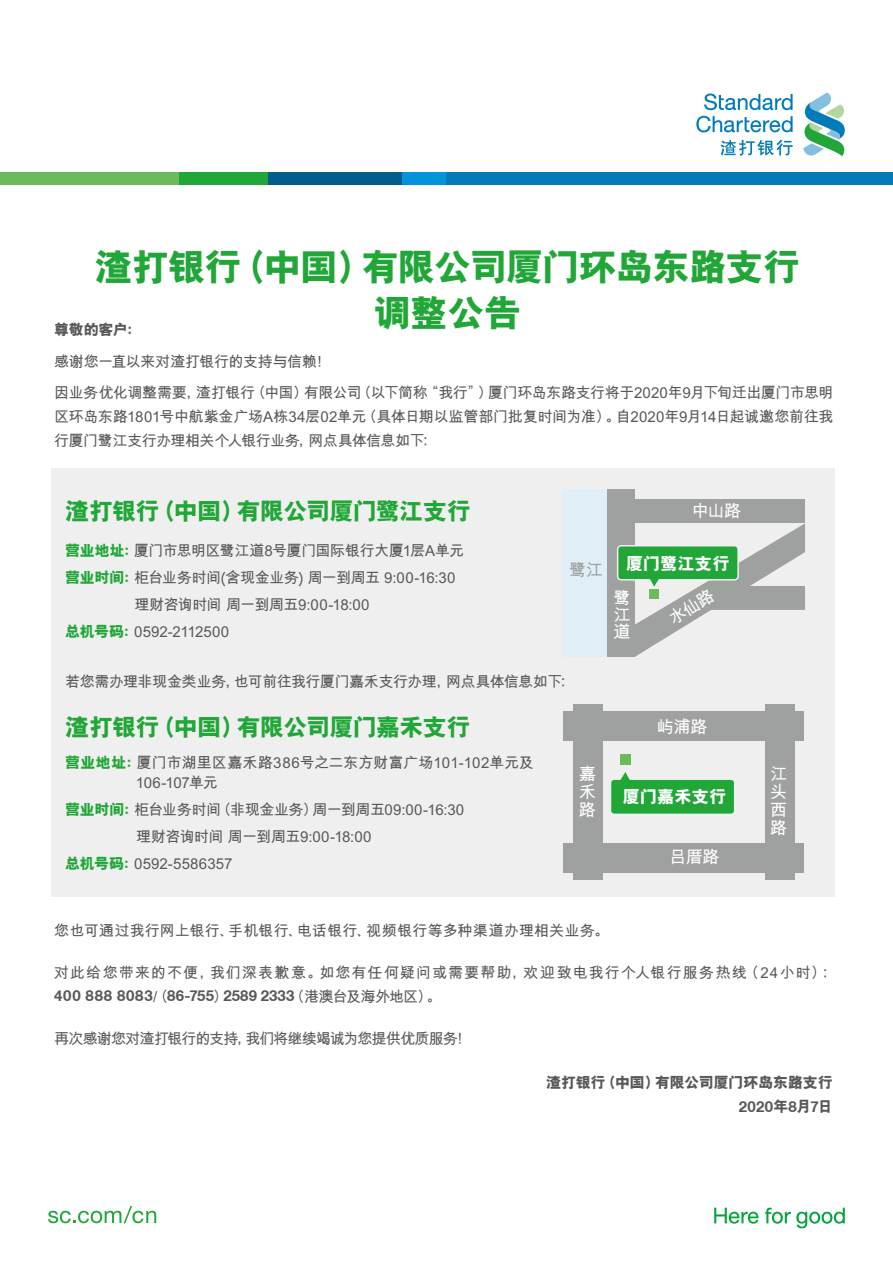
<style>
.page{position:relative;width:893px;height:1263px;background:#fff}
.page>*{position:absolute;margin:0;border:0;box-sizing:border-box;transform-origin:0 0}
.t1{font:800 37.5px/45px "M Hei PRC";letter-spacing:-.025em;color:#20a737;text-align:center}
.t2{font:800 24px "M Hei PRC";letter-spacing:-.03em;color:#20a737}
.t3{font:700 17.25px/17.9px "M Hei PRC";letter-spacing:-.03em;color:#fff;text-align:justify}
.t4{font:800 17.25px "M Hei PRC";color:#fff}
.t5{font:700 17.25px "M Hei PRC";color:#9fa0a0}
.t6{font:700 15px/31.5px "M Hei PRC";letter-spacing:-.02em;color:#595757}
.t7{font:700 15px "M Hei PRC";letter-spacing:.075em;color:#595757}
.t8{font:700 15px "Helvetica Neue CE";letter-spacing:.02em;color:#595757}
.t9{font:700 15px/19.5px "M Hei PRC";color:#595757}
.t10{font:700 15px "M Hei PRC";letter-spacing:.015em;color:#595757}
.t11{font:700 15px "M Hei PRC";letter-spacing:-.055em;color:#595757}
.t12{font:800 15px "M Hei PRC";letter-spacing:-.015em;color:#595757}
.t13{font:700 15px "M Hei PRC";letter-spacing:.01em;color:#595757}
.t14{font:700 15px "M Hei PRC";letter-spacing:.005em;color:#595757}
.s1{font-weight:800;color:#20a737}
.s2{font-family:"M Hei PRC"}
.s3{font-family:"M Hei PRC";font-weight:800}
</style>
<div class="page">
<div style="left:268px;top:172px;width:134px;height:13px;background:#005d8e"></div>
<div style="left:179px;top:172px;width:89px;height:13px;background:#20a737"></div>
<div style="left:402px;top:172px;width:44px;height:13px;background:#0095db"></div>
<div style="left:0;top:172px;width:179px;height:13px;background:#6cbb5a"></div>
<div style="left:446px;top:172px;width:447px;height:13px;background:#007db8"></div>
<svg style="left:765px;top:1208px;width:80px;height:20px"></svg>
<svg style="left:714px;top:1208px;width:45px;height:15px"></svg>
<svg style="left:48px;top:1206px;width:108px;height:17px"></svg>
<svg style="left:803px;top:92px;width:42px;height:64px"></svg>
<svg style="left:721px;top:140px;width:72px;height:16px"></svg>
<svg style="left:704px;top:94px;width:89px;height:16px"></svg>
<svg style="left:696px;top:116px;width:97px;height:16px"></svg>
<div style="left:51px;top:468px;width:783px;height:428px;background:#efefef"></div>
<div style="left:620px;top:754px;width:11px;height:10px;background:#6cbb5a"></div>
<div style="left:574px;top:705px;width:29px;height:175px;background:#9fa0a0"></div>
<div style="left:563px;top:711px;width:240px;height:29px;background:#9fa0a0"></div>
<div style="left:563px;top:843px;width:240px;height:29px;background:#9fa0a0"></div>
<svg style="left:611px;top:772px;width:123px;height:42px"></svg>
<div style="left:765px;top:705px;width:29px;height:175px;background:#9fa0a0"></div>
<div style="left:562px;top:489px;width:45px;height:168px;background:#dfeef7"></div>
<div style="left:607px;top:489px;width:28px;height:168px;background:#9fa0a0"></div>
<div style="left:627px;top:499px;width:178px;height:24px;background:#9fa0a0"></div>
<svg style="left:617px;top:523px;width:188px;height:134px"></svg>
<h1 class="t1" style="left:95px;top:246px;width:707px">渣打银行（中国）有限公司厦门环岛东路支行调整公告</h1>
<p class="t12" style="left:54px;top:322px;width:89px">尊敬的客户：</p>
<p class="t6" style="left:54px;top:346px;width:781px">感谢您一直以来对渣打银行的支持与信赖！<br>因业务优化调整需要，渣打银行（中国）有限公司（以下简称“我行”）厦门环岛东路支行将于2020年9月下旬迁出厦门市思明</p>
<p class="t6" style="left:54px;top:405px;width:781px;line-height:24px">区环岛东路1801号中航紫金广场A栋34层02单元（具体日期以监管部门批复时间为准）。自2020年9月14日起诚邀您前往我行厦门鹭江支行办理相关个人银行业务，网点具体信息如下：</p>
<h2 class="t2" style="left:65px;top:497px;width:407px">渣打银行（中国）有限公司厦门鹭江支行</h2>
<p class="t6" style="left:65px;top:535px;width:400px"><span class="s1">营业地址：</span>厦门市思明区鹭江道8号厦门国际银行大厦1层A单元</p>
<p class="t6" style="left:65px;top:562px;width:392px"><span class="s1">营业时间：</span>柜台业务时间(含现金业务) 周一到周五 9:00-16:30</p>
<p class="t6" style="left:134px;top:589px;width:237px">理财咨询时间 周一到周五9:00-18:00</p>
<p class="t14" style="left:65px;top:623px;width:165px"><span class="s1">总机号码：</span>0592-2112500</p>
<p class="t3" style="left:692px;top:502px;width:51px">中山路</p>
<p class="t5" style="left:569px;top:560px;width:35px">鹭江</p>
<p class="t4" style="left:626px;top:554px;width:105px">厦门鹭江支行</p>
<p class="t3" style="left:613px;top:590px;width:19px;line-height:17px">鹭江道</p>
<p class="t6" style="left:65px;top:666px;width:512px">若您需办理非现金类业务，也可前往我行厦门嘉禾支行办理，网点具体信息如下：</p>
<h2 class="t2" style="left:65px;top:714px;width:407px">渣打银行（中国）有限公司厦门嘉禾支行</h2>
<p class="t9" style="left:136px;top:753px;width:400px;text-indent:-70px"><span class="s1">营业地址：</span>厦门市湖里区嘉禾路386号之二东方财富广场101-102单元及<br>106-107单元</p>
<p class="t6" style="left:65px;top:794px;width:401px"><span class="s1">营业时间：</span>柜台业务时间（非现金业务）周一到周五09:00-16:30</p>
<p class="t6" style="left:136px;top:821px;width:237px">理财咨询时间 周一到周五9:00-18:00</p>
<p class="t13" style="left:65px;top:855px;width:169px"><span class="s1">总机号码：</span>0592-5586357</p>
<p class="t3" style="left:657px;top:718px;width:52px">屿浦路</p>
<p class="t3" style="left:579px;top:765px;width:19px">嘉禾路</p>
<p class="t3" style="left:770px;top:765px;width:19px">江头西路</p>
<p class="t4" style="left:623px;top:787px;width:105px">厦门嘉禾支行</p>
<p class="t3" style="left:670px;top:848px;width:52px">吕厝路</p>
<p class="t10" style="left:54px;top:922px;width:557px">您也可通过我行网上银行、手机银行、电话银行、视频银行等多种渠道办理相关业务。</p>
<p class="t7" style="left:54px;top:964px;width:785px">对此给您带来的不便，我们深表歉意。如您有任何疑问或需要帮助，欢迎致电我行个人银行服务热线（24小时）：</p>
<p class="t8" style="left:54px;top:987px;width:390px">400 888 8083<span class="s2">/（</span>86-755<span class="s2">）</span>2589 2333<span class="s2">（港澳台及海外地区）。</span></p>
<p class="t11" style="left:54px;top:1030px;width:419px">再次感谢您对渣打银行的支持，我们将继续竭诚为您提供优质服务！</p>
<p class="t12" style="left:546px;top:1074px;width:288px">渣打银行（中国）有限公司厦门环岛东路支行</p>
<p class="t8" style="left:739px;top:1097px;width:96px">2020<span class="s3">年</span>8<span class="s3">月</span>7<span class="s3">日</span></p>
</div>
